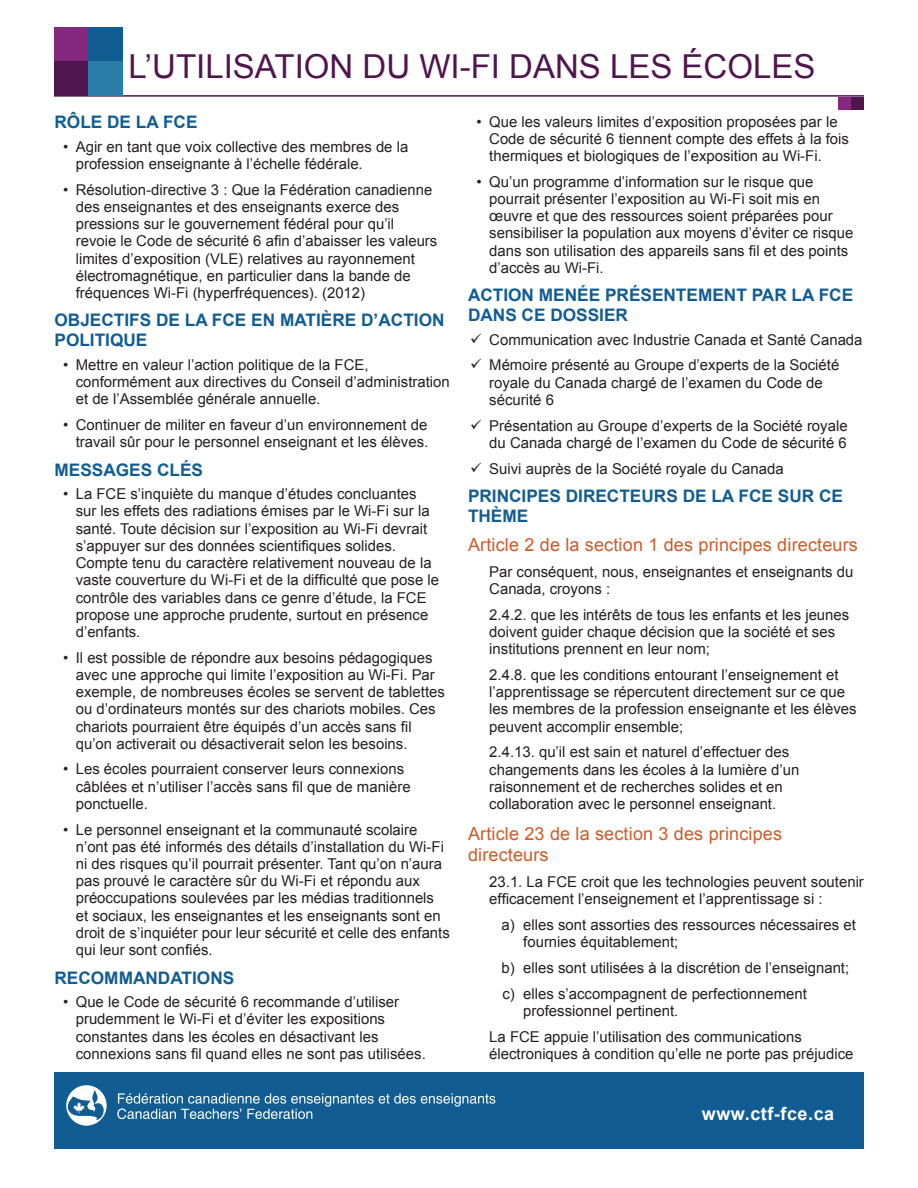
<style>
.page{position:relative;width:918px;height:1188px;background:#fff}
.page>*{position:absolute;margin:0;border:0;box-sizing:border-box;transform-origin:0 0}
.BriefTitle-Gr{font:33px "Arial";color:#51154e}
.policy_section_title{font:18px/20.7px "Arial";letter-spacing:.01em;color:#d15927}
.ctf-link{font:700 18px "Arial";letter-spacing:.03em;color:#fff}
.t1{font:700 17.25px/20px "Arial";color:#115d93}
.List_Paragraph_polic{font:14.85px/17.2px "Arial";color:#231f20}
</style>
<div class="page">
<hr style="left:54px;top:95px;width:810px;height:2px;background:#51154e">
<div style="left:54px;top:27px;width:34px;height:34px;background:#862780"></div>
<div style="left:54px;top:61px;width:34px;height:34px;background:#51154e"></div>
<div style="left:88px;top:27px;width:34px;height:34px;background:#115d93"></div>
<div style="left:88px;top:61px;width:34px;height:34px;background:#297da7"></div>
<div style="left:851px;top:97px;width:13px;height:12px;background:#51154e"></div>
<div style="left:838px;top:97px;width:13px;height:12px;background:#862780"></div>
<div style="left:54px;top:1072px;width:810px;height:77px;background:#115d93"></div>
<svg style="left:66px;top:1085px;width:41px;height:41px"></svg>
<svg style="left:117px;top:1093px;width:378px;height:26px"></svg>
<p class="BriefTitle-Gr" style="left:128px;top:45px;width:689px">L’UTILISATION DU WI-FI DANS LES ÉCOLES</p>
<h2 class="t1" style="left:54px;top:113px;width:145px">RÔLE DE LA FCE</h2>
<p class="List_Paragraph_polic" style="left:76px;top:138px;width:334px;text-indent:-13px">• Agir en tant que voix collective des membres de la profession enseignante à l’échelle fédérale.</p>
<p class="List_Paragraph_polic" style="left:76px;top:181px;width:363px;text-indent:-13px">• Résolution-directive 3 : Que la Fédération canadienne des enseignantes et des enseignants exerce des pressions sur le gouvernement fédéral pour qu’il revoie le Code de sécurité 6 afin d’abaisser les valeurs limites d’exposition (VLE) relatives au rayonnement électromagnétique, en particulier dans la bande de fréquences Wi-Fi (hyperfréquences). (2012)</p>
<h2 class="t1" style="left:54px;top:311px;width:392px">OBJECTIFS DE LA FCE EN MATIÈRE D’ACTION<br>POLITIQUE</h2>
<p class="List_Paragraph_polic" style="left:76px;top:356px;width:376px;text-indent:-13px">• Mettre en valeur l’action politique de la FCE, conformément aux directives du Conseil d’administration et de l’Assemblée générale annuelle.</p>
<p class="List_Paragraph_polic" style="left:63px;top:416px;width:367px;text-align:right">• Continuer de militer en faveur d’un environnement de travail sûr pour le personnel enseignant et les élèves.</p>
<h2 class="t1" style="left:54px;top:460px;width:150px">MESSAGES CLÉS</h2>
<p class="List_Paragraph_polic" style="left:76px;top:486px;width:365px;text-indent:-13px">• La FCE s’inquiète du manque d’études concluantes sur les effets des radiations émises par le Wi-Fi sur la santé. Toute décision sur l’exposition au Wi-Fi devrait s’appuyer sur des données scientifiques solides.<br>Compte tenu du caractère relativement nouveau de la vaste couverture du Wi-Fi et de la difficulté que pose le contrôle des variables dans ce genre d’étude, la FCE propose une approche prudente, surtout en présence d’enfants.</p>
<p class="List_Paragraph_polic" style="left:76px;top:649px;width:371px;text-indent:-13px">• Il est possible de répondre aux besoins pédagogiques avec une approche qui limite l’exposition au Wi-Fi. Par exemple, de nombreuses écoles se servent de tablettes ou d’ordinateurs montés sur des chariots mobiles. Ces chariots pourraient être équipés d’un accès sans fil qu’on activerait ou désactiverait selon les besoins.</p>
<p class="List_Paragraph_polic" style="left:76px;top:761px;width:337px;text-indent:-13px">• Les écoles pourraient conserver leurs connexions câblées et n’utiliser l’accès sans fil que de manière ponctuelle.</p>
<p class="List_Paragraph_polic" style="left:76px;top:821px;width:376px;text-indent:-13px">• Le personnel enseignant et la communauté scolaire n’ont pas été informés des détails d’installation du Wi-Fi ni des risques qu’il pourrait présenter. Tant qu’on n’aura pas prouvé le caractère sûr du Wi-Fi et répondu aux préoccupations soulevées par les médias traditionnels et sociaux, les enseignantes et les enseignants sont en droit de s’inquiéter pour leur sécurité et celle des enfants qui leur sont confiés.</p>
<h2 class="t1" style="left:54px;top:968px;width:181px">RECOMMANDATIONS</h2>
<p class="List_Paragraph_polic" style="left:76px;top:993px;width:352px;text-indent:-13px">• Que le Code de sécurité 6 recommande d’utiliser prudemment le Wi-Fi et d’éviter les expositions constantes dans les écoles en désactivant les connexions sans fil quand elles ne sont pas utilisées.</p>
<p class="List_Paragraph_polic" style="left:489px;top:113px;width:361px;text-indent:-13px">• Que les valeurs limites d’exposition proposées par le<br>Code de sécurité 6 tiennent compte des effets à la fois thermiques et biologiques de l’exposition au Wi-Fi.</p>
<p class="List_Paragraph_polic" style="left:489px;top:173px;width:366px;text-indent:-13px">• Qu’un programme d’information sur le risque que pourrait présenter l’exposition au Wi-Fi soit mis en œuvre et que des ressources soient préparées pour sensibiliser la population aux moyens d’éviter ce risque dans son utilisation des appareils sans fil et des points d’accès au Wi-Fi.</p>
<h2 class="t1" style="left:468px;top:286px;width:387px">ACTION MENÉE PRÉSENTEMENT PAR LA FCE<br>DANS CE DOSSIER</h2>
<p class="List_Paragraph_polic" style="left:489px;top:331px;width:375px">Communication avec Industrie Canada et Santé Canada</p>
<p class="List_Paragraph_polic" style="left:489px;top:357px;width:352px">Mémoire présenté au Groupe d’experts de la Société royale du Canada chargé de l’examen du Code de sécurité 6</p>
<p class="List_Paragraph_polic" style="left:489px;top:417px;width:360px">Présentation au Groupe d’experts de la Société royale du Canada chargé de l’examen du Code de sécurité 6</p>
<p class="List_Paragraph_polic" style="left:489px;top:460px;width:296px">Suivi auprès de la Société royale du Canada</p>
<h2 class="t1" style="left:468px;top:486px;width:377px">PRINCIPES DIRECTEURS DE LA FCE SUR CE<br>THÈME</h2>
<p class="policy_section_title" style="left:468px;top:535px;width:391px">Article 2 de la section 1 des principes directeurs</p>
<p class="List_Paragraph_polic" style="left:489px;top:563px;width:366px">Par conséquent, nous, enseignantes et enseignants du<br>Canada, croyons :</p>
<p class="List_Paragraph_polic" style="left:489px;top:606px;width:362px">2.4.2. que les intérêts de tous les enfants et les jeunes doivent guider chaque décision que la société et ses institutions prennent en leur nom;</p>
<p class="List_Paragraph_polic" style="left:489px;top:666px;width:369px">2.4.8. que les conditions entourant l’enseignement et l’apprentissage se répercutent directement sur ce que les membres de la profession enseignante et les élèves peuvent accomplir ensemble;</p>
<p class="List_Paragraph_polic" style="left:489px;top:744px;width:312px">2.4.13. qu’il est sain et naturel d’effectuer des changements dans les écoles à la lumière d’un raisonnement et de recherches solides et en collaboration avec le personnel enseignant.</p>
<p class="policy_section_title" style="left:468px;top:824px;width:316px">Article 23 de la section 3 des principes directeurs</p>
<p class="List_Paragraph_polic" style="left:489px;top:873px;width:376px">23.1. La FCE croit que les technologies peuvent soutenir efficacement l’enseignement et l’apprentissage si :</p>
<p class="List_Paragraph_polic" style="left:523px;top:916px;width:334px;text-indent:-22px">a) elles sont assorties des ressources nécessaires et fournies équitablement;</p>
<p class="List_Paragraph_polic" style="left:502px;top:959px;width:349px">b) elles sont utilisées à la discrétion de l’enseignant;</p>
<p class="List_Paragraph_polic" style="left:523px;top:985px;width:285px;text-indent:-21px">c) elles s’accompagnent de perfectionnement professionnel pertinent.</p>
<p class="List_Paragraph_polic" style="left:489px;top:1028px;width:366px">La FCE appuie l’utilisation des communications électroniques à condition qu’elle ne porte pas préjudice</p>
<p class="ctf-link" style="left:702px;top:1101px;width:134px">www.ctf-fce.ca</p>
</div>
